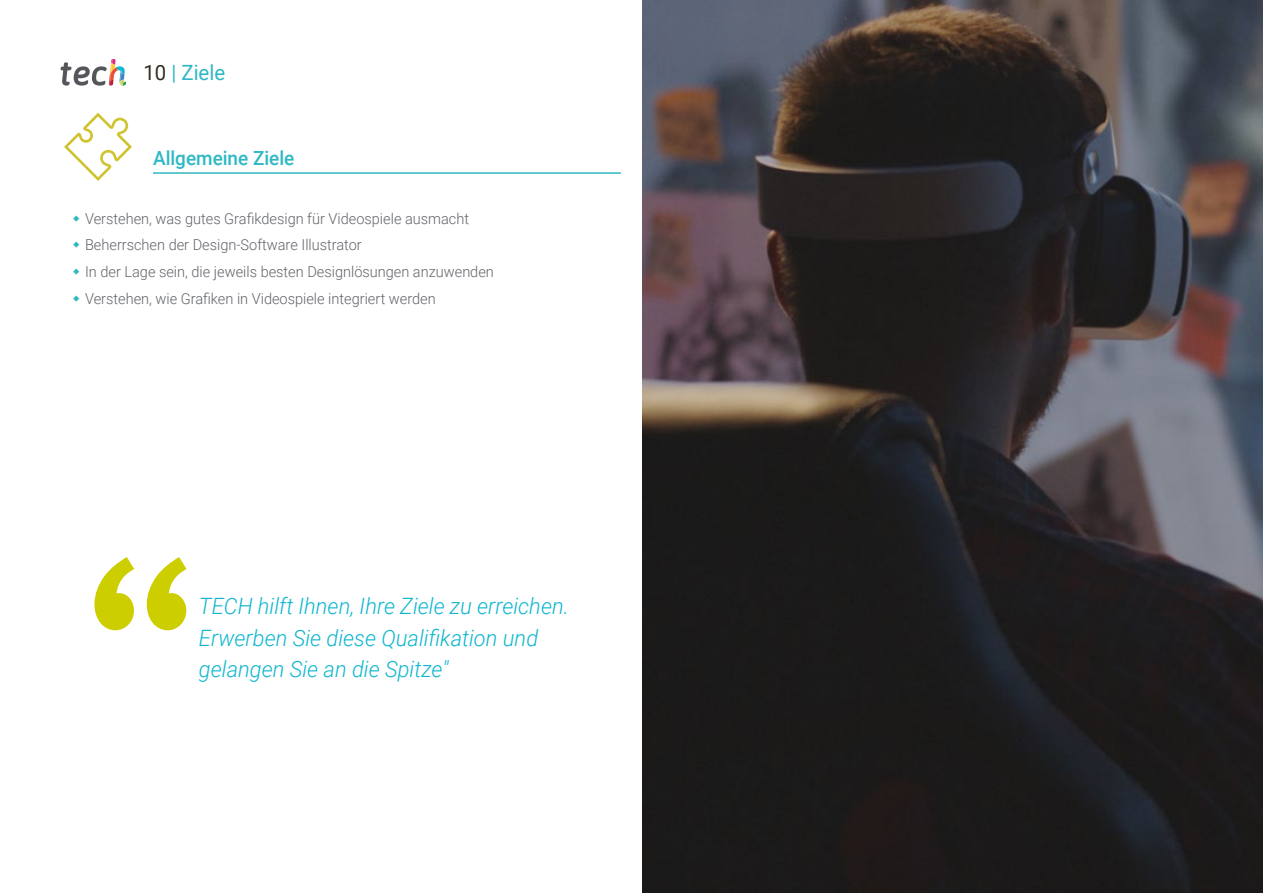
<style>
.page{position:relative;width:1263px;height:893px;background:#fff}
.page>*{position:absolute;margin:0;border:0;box-sizing:border-box;transform-origin:0 0}
.t1{font:italic 300 22.5px/31.5px "Roboto";color:#0fb6cf}
.t2{font:21px "Roboto";color:#2db8c5}
.t3{font:500 19.5px "Roboto";color:#2db8c5}
.t4{font:300 15px/26.7px "Roboto";color:#61646a}
.s1{color:#312e20}
</style>
<div class="page">
<hr style="left:153px;top:173px;width:468px;height:1px;background:#2db8c5">
<svg style="left:64px;top:113px;width:68px;height:68px"></svg>
<img style="left:642px;top:0;width:621px;height:893px">
<svg style="left:61px;top:59px;width:65px;height:27px"></svg>
<svg style="left:94px;top:557px;width:93px;height:73px"></svg>
<h2 class="t2" style="left:144px;top:57px;width:83px"><span class="s1">10</span> | Ziele</h2>
<h3 class="t3" style="left:153px;top:144px;width:143px">Allgemeine Ziele</h3>
<p class="t4" style="left:85px;top:204px;width:410px">Verstehen, was gutes Grafikdesign für Videospiele ausmacht Beherrschen der Design-Software Illustrator<br>In der Lage sein, die jeweils besten Designlösungen anzuwenden Verstehen, wie Grafiken in Videospiele integriert werden</p>
<h1 class="t1" style="left:199px;top:590px;width:371px">TECH hilft Ihnen, Ihre Ziele zu erreichen.<br>Erwerben Sie diese Qualifikation und gelangen Sie an die Spitze"</h1>
</div>
